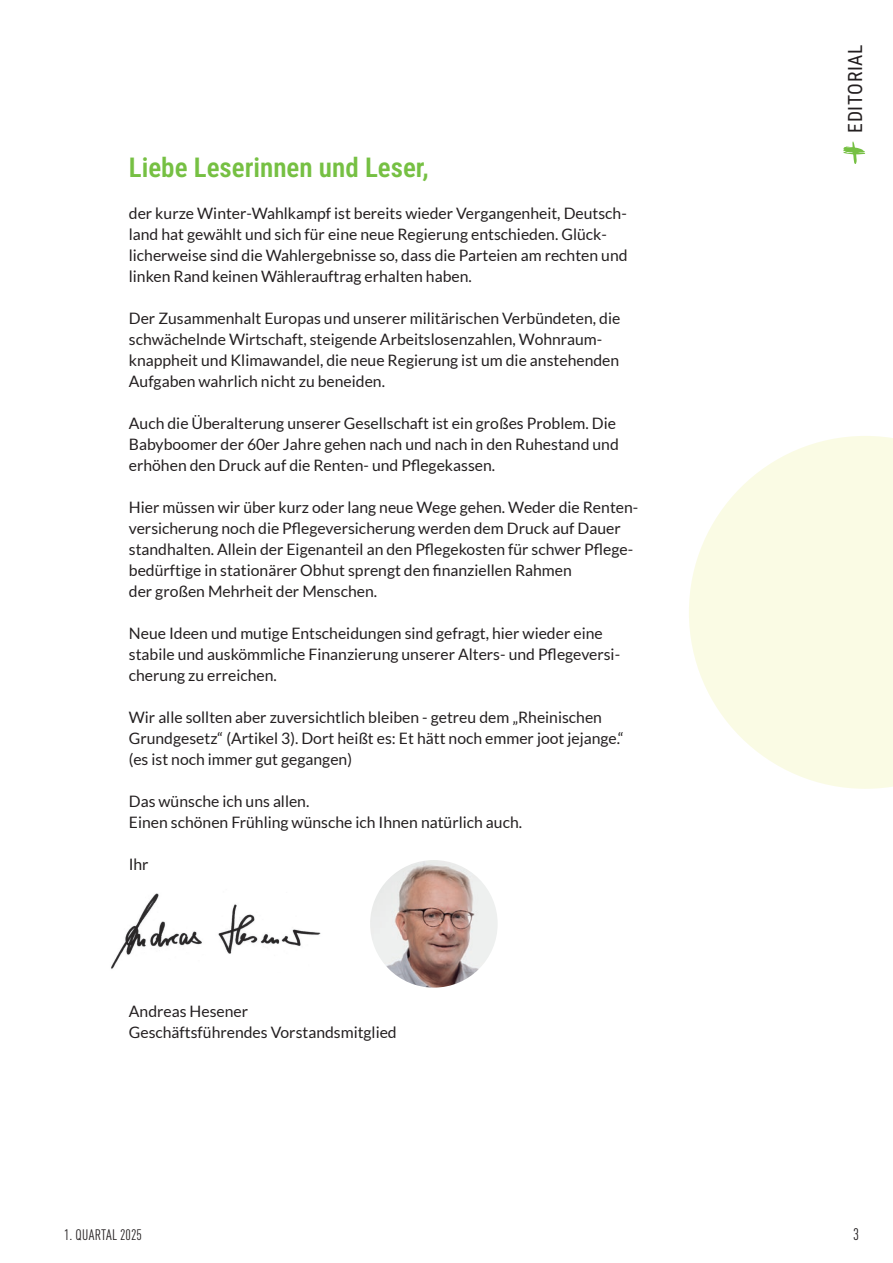
<style>
.page{position:relative;width:893px;height:1263px;background:#fff}
.page>*{position:absolute;margin:0;border:0;box-sizing:border-box;transform-origin:0 0}
.Grundtext{font:600 27px "Roboto Condensed";color:#76c043}
.Überschriften{font:19.5px "Roboto Condensed";letter-spacing:.035em;color:#231f20}
.t1{font:condensed 16.5px "DIN Pro";color:#231f20}
.Grundtext-2{font:15.75px/21px "Lato";color:#231f20}
.t2{font:condensed 15px "DIN Pro";color:#231f20}
</style>
<div class="page">
<img style="left:111px;top:893px;width:210px;height:76px">
<img style="left:370px;top:860px;width:128px;height:128px;border-radius:64px">
<svg style="left:689px;top:436px;width:204px;height:353px;fill:#fafbe4"></svg>
<svg style="left:843px;top:141px;width:22px;height:23px"></svg>
<p class="Grundtext" style="left:129px;top:149px;width:301px">Liebe Leserinnen und Leser,</p>
<p class="Grundtext-2" style="left:129px;top:203px;width:500px">der kurze Winter-Wahlkampf ist bereits wieder Vergangenheit, Deutsch&shy;land hat gewählt und sich für eine neue Regierung entschieden. Glück&shy;licherweise sind die Wahlergebnisse so, dass die Parteien am rechten und linken Rand keinen Wählerauftrag erhalten haben.</p>
<p class="Grundtext-2" style="left:129px;top:308px;width:493px">Der Zusammenhalt Europas und unserer militärischen Verbündeten, die schwächelnde Wirtschaft, steigende Arbeitslosenzahlen, Wohnraum&shy;knappheit und Klimawandel, die neue Regierung ist um die anstehenden Aufgaben wahrlich nicht zu beneiden.</p>
<p class="Grundtext-2" style="left:129px;top:413px;width:491px">Auch die Überalterung unserer Gesellschaft ist ein großes Problem. Die<br>Babyboomer der 60er Jahre gehen nach und nach in den Ruhestand und erhöhen den Druck auf die Renten- und Pflegekassen.</p>
<p class="Grundtext-2" style="left:129px;top:497px;width:511px">Hier müssen wir über kurz oder lang neue Wege gehen. Weder die Renten&shy;versicherung noch die Pflegeversicherung werden dem Druck auf Dauer standhalten. Allein der Eigenanteil an den Pflegekosten für schwer Pflege&shy;bedürftige in stationärer Obhut sprengt den finanziellen Rahmen</p>
<p class="Grundtext-2" style="left:129px;top:581px;width:250px">der großen Mehrheit der Menschen.</p>
<p class="Grundtext-2" style="left:129px;top:623px;width:493px">Neue Ideen und mutige Entscheidungen sind gefragt, hier wieder eine stabile und auskömmliche Finanzierung unserer Alters- und Pflegeversi&shy;cherung zu erreichen.</p>
<p class="Grundtext-2" style="left:129px;top:707px;width:497px">Wir alle sollten aber zuversichtlich bleiben - getreu dem „Rheinischen<br>Grundgesetz“ (Artikel 3). Dort heißt es: Et hätt noch emmer joot jejange.“ (es ist noch immer gut gegangen)</p>
<p class="Grundtext-2" style="left:129px;top:791px;width:182px">Das wünsche ich uns allen.</p>
<p class="Grundtext-2" style="left:129px;top:812px;width:395px">Einen schönen Frühling wünsche ich Ihnen natürlich auch.</p>
<p class="Grundtext-2" style="left:129px;top:854px;width:21px">Ihr</p>
<p class="Grundtext-2" style="left:129px;top:1001px;width:121px">Andreas Hesener</p>
<p class="Grundtext-2" style="left:129px;top:1022px;width:269px">Geschäftsführendes Vorstandsmitglied</p>
<p class="Überschriften" style="left:841px;top:133px;width:90px;rotate:-90deg">EDITORIAL</p>
<p class="t2" style="left:64px;top:1223px;width:79px">1. QUARTAL 2025</p>
<p class="t1" style="left:853px;top:1222px;width:7px">3</p>
</div>
